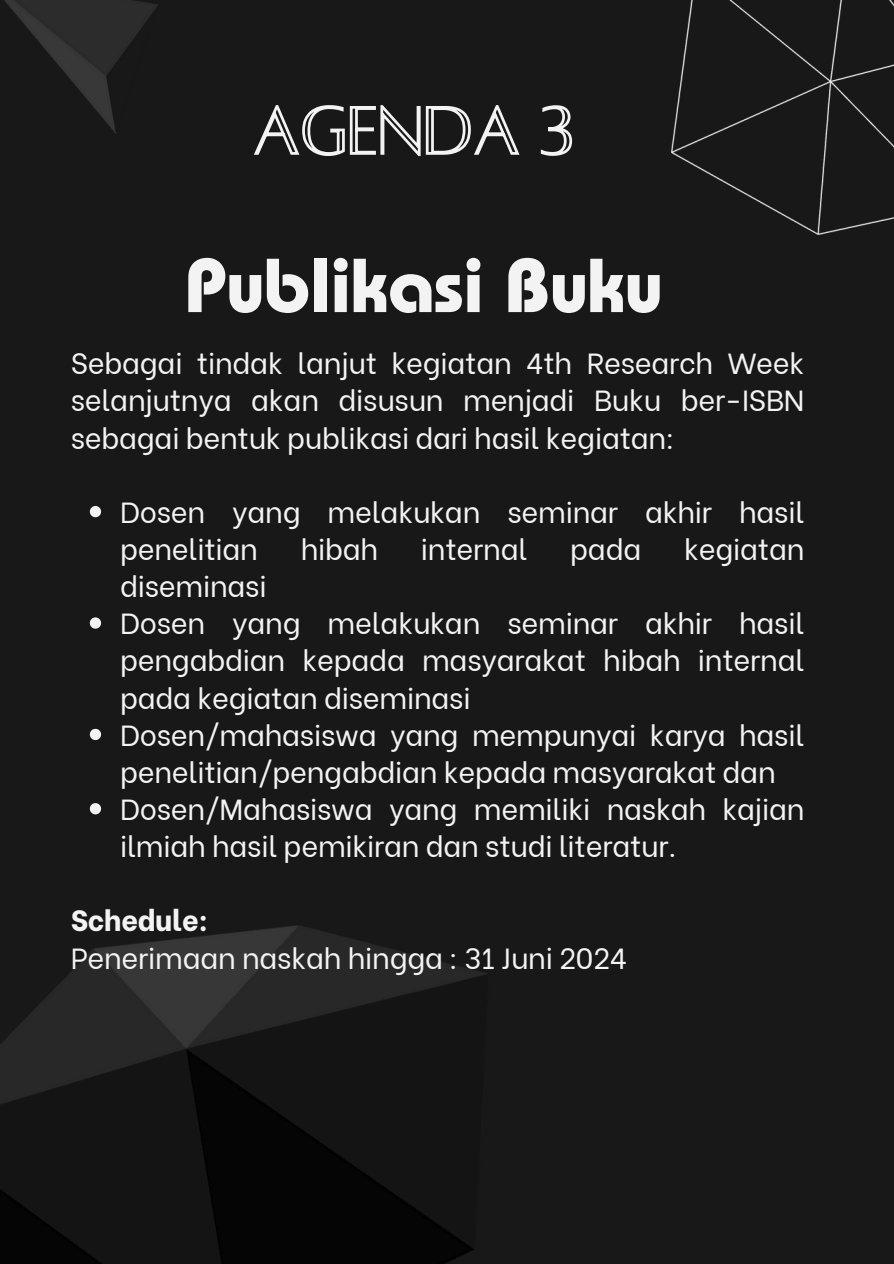
<style>
.page{position:relative;width:894px;height:1264px;background:#fff}
.page>*{position:absolute;margin:0;border:0;box-sizing:border-box;transform-origin:0 0}
.t1{font:700 76.2px "Bauhaus Pro";letter-spacing:-.01em;color:#f3f3f3}
.t2{font:28.95px/37.2px "Be Vietnam";letter-spacing:-.01em;color:#f3f3f3}
.t3{font:800 28.95px "Be Vietnam";letter-spacing:-.01em;color:#f3f3f3}
</style>
<div class="page">
<div style="left:0;top:0;width:893px;height:1263px;background:#181818"></div>
<img style="left:0;top:925px;width:487px;height:338px">
<svg style="left:90px;top:506px;width:11px;height:11px"></svg>
<svg style="left:90px;top:617px;width:11px;height:11px"></svg>
<svg style="left:90px;top:728px;width:11px;height:12px"></svg>
<svg style="left:90px;top:803px;width:11px;height:11px"></svg>
<img style="left:671px;top:0;width:222px;height:235px">
<img style="left:4px;top:0;width:154px;height:133px">
<svg style="left:254px;top:105px;width:319px;height:51px"></svg>
<p class="t1" style="left:184px;top:259px;width:479px">Publikasi Buku</p>
<h1 class="t2" style="left:71px;top:342px;width:735px;text-align:justify">Sebagai tindak lanjut kegiatan 4th Research Week selanjutnya akan disusun menjadi Buku ber-ISBN sebagai bentuk publikasi dari hasil kegiatan:</h1>
<p class="t2" style="left:120px;top:491px;width:685px">Dosen yang melakukan seminar akhir hasil penelitian</p>
<p class="t2" style="left:300px;top:528px;width:79px">hibah</p>
<p class="t2" style="left:421px;top:528px;width:108px">internal</p>
<p class="t2" style="left:570px;top:528px;width:73px">pada</p>
<p class="t2" style="left:683px;top:528px;width:122px">kegiatan</p>
<p class="t2" style="left:120px;top:565px;width:148px">diseminasi</p>
<h2 class="t2" style="left:120px;top:602px;width:685px;text-align:justify">Dosen yang melakukan seminar akhir hasil pengabdian kepada masyarakat hibah internal pada kegiatan diseminasi</h2>
<p class="t2" style="left:120px;top:713px;width:685px">Dosen/mahasiswa yang mempunyai karya hasil penelitian/pengabdian kepada masyarakat dan</p>
<p class="t2" style="left:120px;top:788px;width:685px">Dosen/Mahasiswa yang memiliki naskah kajian ilmiah hasil pemikiran dan studi literatur.</p>
<p class="t3" style="left:71px;top:896px;width:139px">Schedule:</p>
<p class="t2" style="left:71px;top:936px;width:558px">Penerimaan naskah hingga : 31 Juni 2024</p>
</div>
